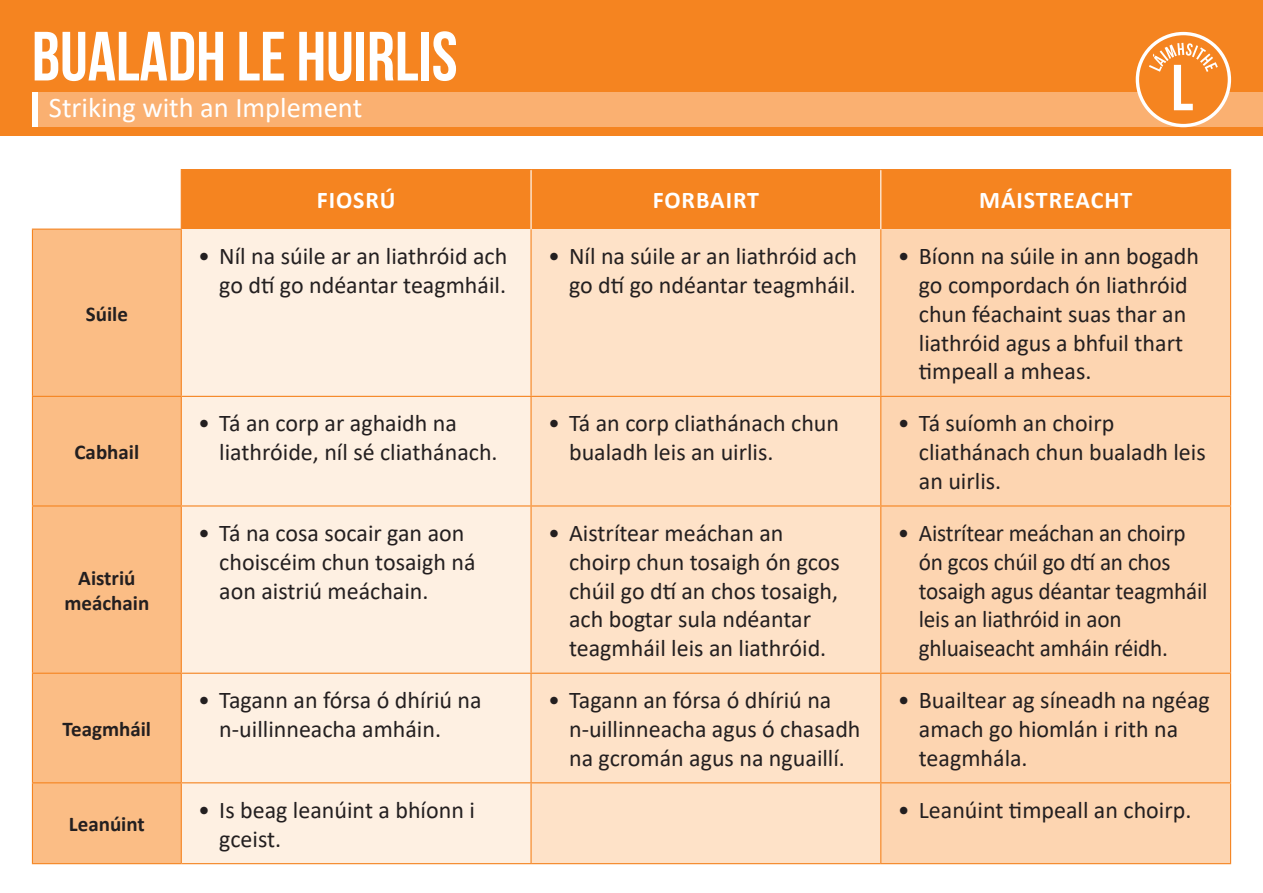
<style>
.page{position:relative;width:1263px;height:893px;background:#fff}
.page>*{position:absolute;margin:0;border:0;box-sizing:border-box;transform-origin:0 0}
.t1{font:700 69.45px "Bebas Neue";color:#fff}
.t2{font:28.5px "Calibri";color:#fff}
.t3{font:24px/28.8px "Calibri";color:#231f20}
.t4{font:700 24px "Calibri";letter-spacing:.04em;color:#fff}
.t5{font:700 21px/25.2px "Calibri";color:#231f20;text-align:center}
</style>
<div class="page">
<div style="left:0;top:0;width:1263px;height:135px;background:#f58420"></div>
<div style="left:38px;top:92px;width:1225px;height:34px;background:#fab071"></div>
<div style="left:32px;top:92px;width:6px;height:34px;background:#fff"></div>
<div style="left:182px;top:170px;width:1048px;height:59px;background:#f58420"></div>
<div style="left:33px;top:230px;width:148px;height:633px;background:#fbbd85"></div>
<div style="left:182px;top:229px;width:348px;height:634px;background:#fef0e2"></div>
<div style="left:532px;top:229px;width:348px;height:634px;background:#fee2c8"></div>
<div style="left:881px;top:229px;width:349px;height:634px;background:#fdd5b1"></div>
<hr style="left:181px;top:169px;width:350px;height:1px;background:#f58420">
<hr style="left:181px;top:170px;width:1px;height:59px;background:#f58420">
<hr style="left:531px;top:169px;width:350px;height:1px;background:#f58420">
<hr style="left:881px;top:169px;width:350px;height:1px;background:#f58420">
<hr style="left:1230px;top:170px;width:1px;height:59px;background:#f58420">
<hr style="left:32px;top:229px;width:150px;height:1px;background:#f58420">
<hr style="left:32px;top:230px;width:1px;height:166px;background:#f58420">
<hr style="left:181px;top:230px;width:1px;height:166px;background:#f58420">
<hr style="left:530px;top:229px;width:2px;height:167px;background:#f58420">
<hr style="left:880px;top:229px;width:1px;height:167px;background:#f58420">
<hr style="left:1230px;top:229px;width:1px;height:167px;background:#f58420">
<hr style="left:32px;top:396px;width:149px;height:1px;background:#f58420">
<hr style="left:32px;top:397px;width:1px;height:108px;background:#f58420">
<hr style="left:181px;top:396px;width:350px;height:1px;background:#f58420">
<hr style="left:181px;top:397px;width:1px;height:108px;background:#f58420">
<hr style="left:531px;top:396px;width:350px;height:1px;background:#f58420">
<hr style="left:530px;top:397px;width:2px;height:108px;background:#f58420">
<hr style="left:881px;top:396px;width:350px;height:1px;background:#f58420">
<hr style="left:880px;top:397px;width:1px;height:108px;background:#f58420">
<hr style="left:1230px;top:397px;width:1px;height:108px;background:#f58420">
<hr style="left:32px;top:505px;width:149px;height:2px;background:#f58420">
<hr style="left:32px;top:507px;width:1px;height:166px;background:#f58420">
<hr style="left:181px;top:505px;width:350px;height:2px;background:#f58420">
<hr style="left:181px;top:507px;width:1px;height:166px;background:#f58420">
<hr style="left:531px;top:505px;width:350px;height:2px;background:#f58420">
<hr style="left:530px;top:507px;width:2px;height:166px;background:#f58420">
<hr style="left:881px;top:505px;width:350px;height:2px;background:#f58420">
<hr style="left:880px;top:507px;width:1px;height:166px;background:#f58420">
<hr style="left:1230px;top:507px;width:1px;height:166px;background:#f58420">
<hr style="left:32px;top:673px;width:149px;height:1px;background:#f58420">
<hr style="left:32px;top:674px;width:1px;height:108px;background:#f58420">
<hr style="left:181px;top:673px;width:350px;height:1px;background:#f58420">
<hr style="left:181px;top:674px;width:1px;height:108px;background:#f58420">
<hr style="left:531px;top:673px;width:350px;height:1px;background:#f58420">
<hr style="left:530px;top:674px;width:2px;height:108px;background:#f58420">
<hr style="left:881px;top:673px;width:350px;height:1px;background:#f58420">
<hr style="left:880px;top:674px;width:1px;height:108px;background:#f58420">
<hr style="left:1230px;top:674px;width:1px;height:108px;background:#f58420">
<hr style="left:32px;top:782px;width:149px;height:1px;background:#f58420">
<hr style="left:32px;top:783px;width:1px;height:80px;background:#f58420">
<hr style="left:181px;top:782px;width:350px;height:1px;background:#f58420">
<hr style="left:181px;top:783px;width:1px;height:80px;background:#f58420">
<hr style="left:531px;top:782px;width:350px;height:1px;background:#f58420">
<hr style="left:530px;top:783px;width:2px;height:80px;background:#f58420">
<hr style="left:881px;top:782px;width:350px;height:1px;background:#f58420">
<hr style="left:880px;top:783px;width:1px;height:80px;background:#f58420">
<hr style="left:1230px;top:783px;width:1px;height:80px;background:#f58420">
<hr style="left:32px;top:863px;width:149px;height:1px;background:#f58420">
<hr style="left:181px;top:863px;width:350px;height:1px;background:#f58420">
<hr style="left:531px;top:863px;width:350px;height:1px;background:#f58420">
<hr style="left:881px;top:863px;width:350px;height:1px;background:#f58420">
<hr style="left:530px;top:170px;width:2px;height:59px;background:#fff">
<hr style="left:880px;top:170px;width:1px;height:59px;background:#fff">
<svg style="left:1137px;top:34px;width:92px;height:92px"></svg>
<svg style="left:1149px;top:43px;width:69px;height:67px"></svg>
<div style="left:1136px;top:32px;width:95px;height:95px;border:3px solid #fff;border-radius:50%"></div>
<h1 class="t1" style="left:32px;top:18px;width:424px">BUALADH LE HUIRLIS</h1>
<p class="t2" style="left:49px;top:88px;width:315px">Striking with an Implement</p>
<p class="t5" style="left:86px;top:301px;width:44px">Súile</p>
<p class="t5" style="left:75px;top:439px;width:66px">Cabhail</p>
<p class="t5" style="left:64px;top:565px;width:86px">Aistriú meáchain</p>
<p class="t5" style="left:63px;top:716px;width:90px">Teagmháil</p>
<p class="t5" style="left:69px;top:811px;width:77px">Leanúint</p>
<p class="t4" style="left:317px;top:183px;width:80px">FIOSRÚ</p>
<p class="t4" style="left:653px;top:183px;width:108px">FORBAIRT</p>
<p class="t4" style="left:979px;top:183px;width:155px">MÁISTREACHT</p>
<p class="t3" style="left:198px;top:241px;width:310px;text-align:right">• Níl na súile ar an liathróid ach go dtí go ndéantar teagmháil.</p>
<p class="t3" style="left:548px;top:241px;width:310px;text-align:right">• Níl na súile ar an liathróid ach go dtí go ndéantar teagmháil.</p>
<p class="t3" style="left:919px;top:241px;width:282px;text-indent:-21px">• Bíonn na súile in ann bogadh go compordach ón liathróid chun féachaint suas thar an liathróid agus a bhfuil thart timpeall a mheas.</p>
<p class="t3" style="left:219px;top:408px;width:280px;text-indent:-21px">• Tá an corp ar aghaidh na liathróide, níl sé cliathánach.</p>
<p class="t3" style="left:569px;top:408px;width:272px;text-indent:-21px">• Tá an corp cliathánach chun bualadh leis an uirlis.</p>
<p class="t3" style="left:919px;top:408px;width:288px;text-indent:-21px">• Tá suíomh an choirp cliathánach chun bualadh leis an uirlis.</p>
<p class="t3" style="left:219px;top:518px;width:258px;text-indent:-21px">• Tá na cosa socair gan aon choiscéim chun tosaigh ná aon aistriú meáchain.</p>
<p class="t3" style="left:569px;top:518px;width:272px;text-indent:-21px">• Aistrítear meáchan an choirp chun tosaigh ón gcos chúil go dtí an chos tosaigh, ach bogtar sula ndéantar teagmháil leis an liathróid.</p>
<p class="t3" style="left:919px;top:518px;width:290px;text-indent:-21px">• Aistrítear meáchan an choirp ón gcos chúil go dtí an chos tosaigh agus déantar teagmháil leis an liathróid in aon ghluaiseacht amháin réidh.</p>
<p class="t3" style="left:219px;top:685px;width:264px;text-indent:-21px">• Tagann an fórsa ó dhíriú na n-uillinneacha amháin.</p>
<p class="t3" style="left:569px;top:685px;width:293px;text-indent:-21px">• Tagann an fórsa ó dhíriú na n-uillinneacha agus ó chasadh na gcromán agus na nguaillí.</p>
<p class="t3" style="left:919px;top:685px;width:292px;text-indent:-21px">• Buailtear ag síneadh na ngéag amach go hiomlán i rith na teagmhála.</p>
<p class="t3" style="left:219px;top:795px;width:257px;text-indent:-21px">• Is beag leanúint a bhíonn i gceist.</p>
<p class="t3" style="left:898px;top:795px;width:295px">• Leanúint timpeall an choirp.</p>
</div>
